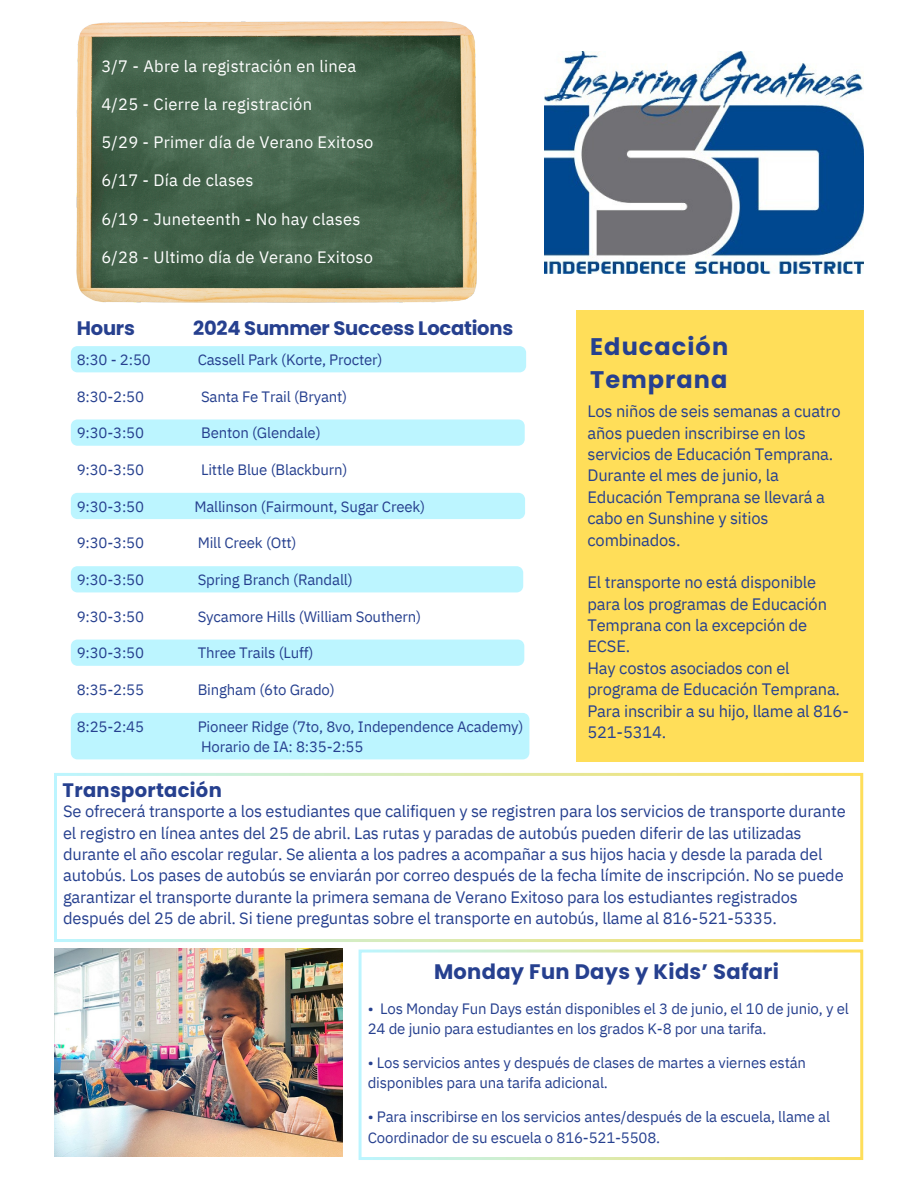
<style>
.page{position:relative;width:918px;height:1188px;background:#fff}
.page>*{position:absolute;margin:0;border:0;box-sizing:border-box;transform-origin:0 0}
.t1{font:700 24px/32.7px "Poppins";letter-spacing:.045em;color:#26408f}
.t2{font:700 21px "Poppins";letter-spacing:.015em;color:#26408f}
.t3{font:700 19.5px "Poppins";letter-spacing:-.01em;color:#26408f}
.t4{font:700 19.5px "Poppins";letter-spacing:.015em;color:#26408f}
.t5{font:16.5px/21.3px "IBM Plex Sans";letter-spacing:-.01em;color:#26408f}
.t6{font:16.5px "IBM Plex Sans";letter-spacing:.015em;color:#fff}
.t7{font:15px/20.1px "IBM Plex Sans";letter-spacing:-.01em;color:#26408f}
</style>
<div class="page">
<svg style="left:54px;top:773px;width:809px;height:169px"></svg>
<img style="left:544px;top:52px;width:319px;height:221px">
<svg style="left:359px;top:950px;width:504px;height:210px"></svg>
<div style="left:576px;top:310px;width:287px;height:452px;background:#ffde59"></div>
<img style="left:55px;top:949px;width:288px;height:207px">
<img style="left:77px;top:21px;width:399px;height:281px">
<div style="left:71px;top:713px;width:458px;height:46px;background:#bcf5ff"></div>
<svg style="left:71px;top:419px;width:454px;height:27px;background:#bef5ff"></svg>
<div style="left:71px;top:346px;width:455px;height:26px;background:#bcf5ff"></div>
<div style="left:71px;top:493px;width:454px;height:26px;background:#bcf5ff"></div>
<div style="left:71px;top:566px;width:452px;height:26px;background:#bcf5ff"></div>
<div style="left:71px;top:640px;width:453px;height:26px;background:#bcf5ff"></div>
<p class="t6" style="left:101px;top:55px;width:256px">3/7 - Abre la registración en linea</p>
<p class="t6" style="left:101px;top:93px;width:212px">4/25 - Cierre la registración</p>
<p class="t6" style="left:101px;top:131px;width:274px">5/29 - Primer día de Verano Exitoso</p>
<p class="t6" style="left:101px;top:170px;width:154px">6/17 - Día de clases</p>
<p class="t6" style="left:101px;top:208px;width:261px">6/19 - Juneteenth - No hay clases</p>
<p class="t6" style="left:101px;top:246px;width:273px">6/28 - Ultimo día de Verano Exitoso</p>
<p class="t3" style="left:77px;top:314px;width:60px">Hours</p>
<p class="t3" style="left:193px;top:314px;width:322px">2024 Summer Success Locations</p>
<p class="t7" style="left:77px;top:349px;width:75px">8:30 - 2:50</p>
<p class="t7" style="left:198px;top:349px;width:186px">Cassell Park (Korte, Procter)</p>
<p class="t7" style="left:77px;top:386px;width:69px">8:30-2:50</p>
<p class="t7" style="left:201px;top:386px;width:148px">Santa Fe Trail (Bryant)</p>
<p class="t7" style="left:77px;top:423px;width:69px">9:30-3:50</p>
<p class="t7" style="left:201px;top:423px;width:121px">Benton (Glendale)</p>
<h2 class="t7" style="left:77px;top:459px;width:69px">9:30-3:50</h2>
<h2 class="t7" style="left:201px;top:459px;width:148px">Little Blue (Blackburn)</h2>
<p class="t7" style="left:77px;top:496px;width:69px">9:30-3:50</p>
<p class="t7" style="left:194px;top:496px;width:232px">Mallinson (Fairmount, Sugar Creek)</p>
<p class="t7" style="left:77px;top:533px;width:69px">9:30-3:50</p>
<p class="t7" style="left:198px;top:533px;width:100px">Mill Creek (Ott)</p>
<h2 class="t7" style="left:77px;top:569px;width:69px">9:30-3:50</h2>
<h2 class="t7" style="left:198px;top:569px;width:157px">Spring Branch (Randall)</h2>
<p class="t7" style="left:77px;top:606px;width:69px">9:30-3:50</p>
<p class="t7" style="left:198px;top:606px;width:225px">Sycamore Hills (William Southern)</p>
<p class="t7" style="left:77px;top:643px;width:69px">9:30-3:50</p>
<p class="t7" style="left:198px;top:643px;width:117px">Three Trails (Luff)</p>
<p class="t7" style="left:77px;top:679px;width:69px">8:35-2:55</p>
<p class="t7" style="left:198px;top:679px;width:139px">Bingham (6to Grado)</p>
<p class="t7" style="left:77px;top:716px;width:69px">8:25-2:45</p>
<p class="t7" style="left:198px;top:716px;width:327px">Pioneer Ridge (7to, 8vo, Independence Academy)</p>
<h1 class="t7" style="left:201px;top:736px;width:164px">Horario de IA: 8:35-2:55</h1>
<p class="t4" style="left:63px;top:776px;width:161px">Transportación</p>
<p class="t1" style="left:590px;top:331px;width:139px">Educación<br>Temprana</p>
<p class="t5" style="left:588px;top:400px;width:255px">Los niños de seis semanas a cuatro años pueden inscribirse en los servicios de Educación Temprana.<br>Durante el mes de junio, la<br>Educación Temprana se llevará a cabo en Sunshine y sitios combinados.</p>
<p class="t5" style="left:588px;top:571px;width:241px">El transporte no está disponible para los programas de Educación<br>Temprana con la excepción de<br>ECSE.</p>
<p class="t5" style="left:588px;top:657px;width:263px">Hay costos asociados con el programa de Educación Temprana.<br>Para inscribir a su hijo, llame al 816-<br>521-5314.</p>
<p class="t5" style="left:63px;top:800px;width:784px">Se ofrecerá transporte a los estudiantes que califiquen y se registren para los servicios de transporte durante el registro en línea antes del 25 de abril. Las rutas y paradas de autobús pueden diferir de las utilizadas durante el año escolar regular. Se alienta a los padres a acompañar a sus hijos hacia y desde la parada del autobús. Los pases de autobús se enviarán por correo después de la fecha límite de inscripción. No se puede garantizar el transporte durante la primera semana de Verano Exitoso para los estudiantes registrados después del 25 de abril. Si tiene preguntas sobre el transporte en autobús, llame al 816-521-5335.</p>
<h2 class="t2" style="left:434px;top:957px;width:346px">Monday Fun Days y Kids’ Safari</h2>
<p class="t7" style="left:368px;top:998px;width:483px">• Los Monday Fun Days están disponibles el 3 de junio, el 10 de junio, y el<br>24 de junio para estudiantes en los grados K-8 por una tarifa.</p>
<p class="t7" style="left:368px;top:1052px;width:440px">• Los servicios antes y después de clases de martes a viernes están disponibles para una tarifa adicional.</p>
<p class="t7" style="left:368px;top:1107px;width:464px">• Para inscribirse en los servicios antes/después de la escuela, llame al<br>Coordinador de su escuela o 816-521-5508.</p>
</div>
